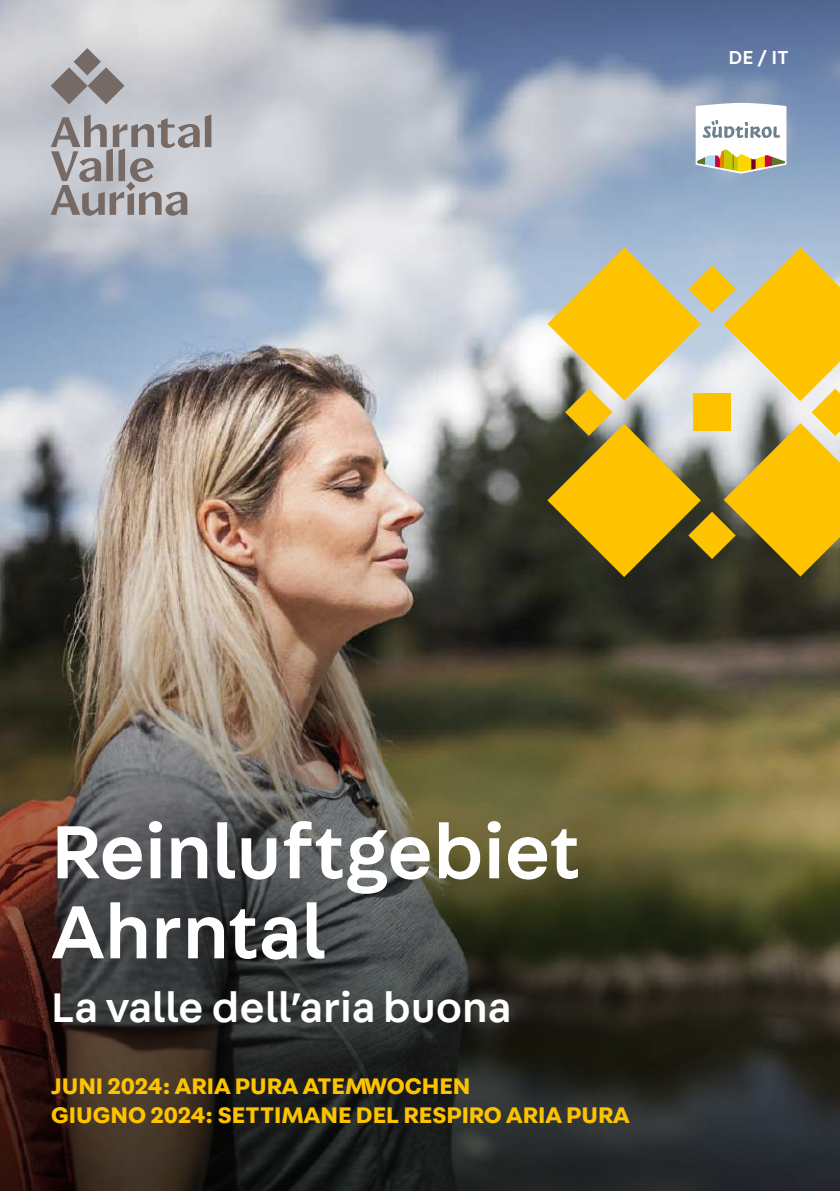
<style>
.page{position:relative;width:840px;height:1191px;background:#fff}
.page>*{position:absolute;margin:0;border:0;box-sizing:border-box;transform-origin:0 0}
.t1{font:500 80px/80px "Fabriga";color:#fff}
.t2{font:500 44px "Fabriga";color:#fff}
.t3{font:700 24px/28.8px "Fabriga";color:#fdc300}
.t4{font:500 20px "Fabriga";color:#fff}
</style>
<div class="page">
<img style="left:0;top:0;width:839px;height:280px">
<img style="left:0;top:280px;width:839px;height:326px">
<svg style="left:695px;top:103px;width:91px;height:71px"></svg>
<svg style="left:547px;top:247px;width:292px;height:330px"></svg>
<svg style="left:51px;top:48px;width:73px;height:56px"></svg>
<svg style="left:205px;top:114px;width:6px;height:33px"></svg>
<svg style="left:51px;top:114px;width:148px;height:102px"></svg>
<img style="left:0;top:606px;width:839px;height:585px">
<svg style="left:367px;top:630px;width:452px;height:453px"></svg>
<p class="t4" style="left:728px;top:44px;width:62px">DE / IT</p>
<h1 class="t1" style="left:51px;top:808px;width:530px">Reinluftgebiet<br>Ahrntal</h1>
<h2 class="t2" style="left:51px;top:977px;width:461px">La valle dell’aria buona</h2>
<p class="t3" style="left:51px;top:1070px;width:580px">JUNI 2024: ARIA PURA ATEMWOCHEN<br>GIUGNO 2024: SETTIMANE DEL RESPIRO ARIA PURA</p>
</div>
